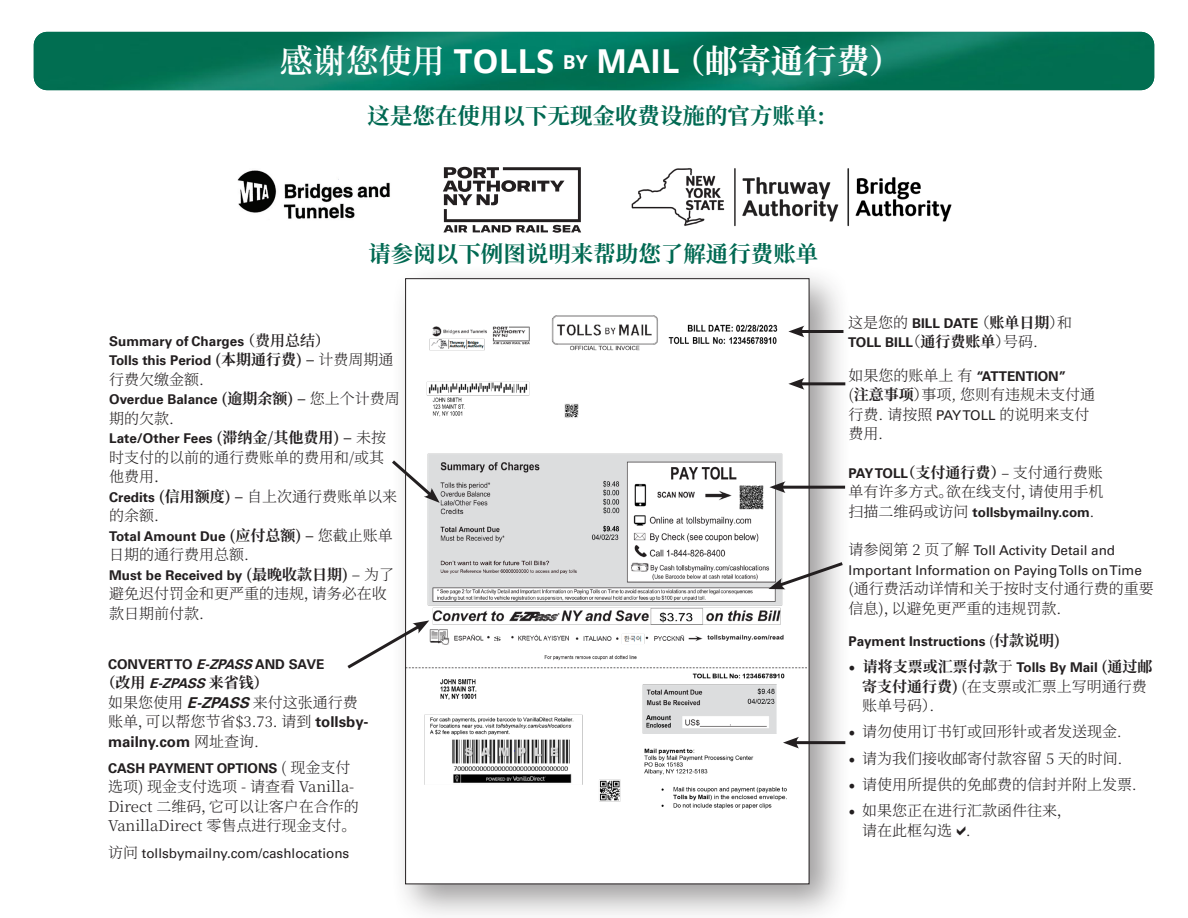
<style>
.page{position:relative;width:1188px;height:918px;background:#fff}
.page>*{position:absolute;margin:0;border:0;box-sizing:border-box;transform-origin:0 0}
.t1{font:700 33px "Open Sans";color:#fff}
.t2{font:700 22.5px "Source Han Serif SC";color:#006952}
.t3{font:300 15px/19.5px "Source Han Serif SC";color:#231f20}
.t4{font:700 15px/19.5px "Source Han Serif SC";color:#231f20}
.t5{font:700 13.5px/19.5px "Univers";color:#231f20}
.t6{font:13.5px/19.5px "Univers";color:#231f20}
.s1{font-family:"Source Han Serif SC";font-weight:600}
.s2{font-size:19.2px}
.s3{font-family:"Source Han Serif SC"}
.s4{font-family:"Source Han Serif SC";font-weight:600;font-size:15px}
.s5{font-family:"Source Han Serif SC";font-size:15px}
.s6{font-family:"Source Han Serif SC";font-weight:300;font-size:15px}
.s7{font-weight:400}
.s8{font-family:"Univers";font-weight:700;font-size:13.5px}
.s9{font-weight:700}
.s10{font-family:"Source Han Serif SC";font-weight:400;font-size:15px}
.s11{font-style:italic}
.s12{font-family:"Univers";font-style:italic;font-size:13.5px}
.s13{font-family:"Univers";font-weight:700;font-style:italic}
.s14{font-family:"Univers";font-weight:700}
.s15{font-family:"Univers";font-weight:400;font-size:13.5px}
.s16{font-weight:400;font-size:13.5px}
.s17{font-family:"Source Han Serif SC";font-weight:400}
.s18{font-family:"Minion Pro";font-weight:400;font-size:18px}
.s19{font-weight:300}
.s20{font-family:"Univers";font-size:13.5px}
</style>
<div class="page">
<div style="left:390px;top:263px;width:461px;height:655px;background:#231f20;opacity:.45"></div>
<div style="left:406px;top:279px;width:403px;height:605px;background:#fff"></div>
<img style="left:424px;top:315px;width:382px;height:494px">
<hr style="left:799px;top:330px;width:44px;height:3px;background:#231f20">
<svg style="left:788px;top:326px;width:16px;height:11px"></svg>
<hr style="left:780px;top:486px;width:65px;height:3px;background:#231f20">
<svg style="left:770px;top:481px;width:16px;height:12px"></svg>
<hr style="left:793px;top:741px;width:52px;height:3px;background:#231f20">
<svg style="left:783px;top:737px;width:16px;height:12px"></svg>
<hr style="left:799px;top:382px;width:46px;height:3px;background:#231f20">
<svg style="left:788px;top:378px;width:16px;height:12px"></svg>
<svg style="left:768px;top:560px;width:78px;height:29px"></svg>
<svg style="left:390px;top:457px;width:50px;height:46px"></svg>
<svg style="left:347px;top:620px;width:82px;height:51px"></svg>
<img style="left:34px;top:32px;width:1120px;height:58px">
<img style="left:237px;top:170px;width:153px;height:49px">
<img style="left:631px;top:168px;width:321px;height:59px">
<svg style="left:443px;top:167px;width:138px;height:66px"></svg>
<p class="t1" style="left:280px;top:38px;width:624px"><span class="s1">感谢您使用</span> TOLLS <span class="s2">BY</span> MAIL <span class="s3">（邮寄通行费）</span></p>
<p class="t2" style="left:368px;top:103px;width:459px">这是您在使用以下无现金收费设施的官方账单:</p>
<p class="t2" style="left:368px;top:241px;width:452px">请参阅以下例图说明来帮助您了解通行费账单</p>
<p class="t5" style="left:109px;top:331px;width:222px">Summary of Charges<span class="s4">（费用总结）</span></p>
<p class="t5" style="left:109px;top:351px;width:286px">Tolls this Period <span class="s5">(本期通行费) –</span> <span class="s6">计费周期通</span></p>
<p class="t3" style="left:109px;top:370px;width:96px">行费欠缴金额.</p>
<p class="t5" style="left:109px;top:390px;width:292px">Overdue Balance <span class="s5">(逾期余额) –</span> <span class="s6">您上个计费周</span></p>
<p class="t3" style="left:109px;top:409px;width:66px">期的欠款.</p>
<p class="t5" style="left:109px;top:429px;width:278px">Late/Other Fees <span class="s5">(滞纳金/其他费用) –</span> <span class="s6">未按</span></p>
<p class="t3" style="left:109px;top:448px;width:277px">时支付的以前的通行费账单的费用和/或其他费用<span class="s7">.</span></p>
<p class="t3" style="left:109px;top:487px;width:289px"><span class="s8">Credits</span> <span class="s9">(信用额度) –</span> 自上次通行费账单以来的余额.</p>
<p class="t5" style="left:109px;top:526px;width:285px">Total Amount Due <span class="s5">(应付总额) –</span> <span class="s6">您截止账单</span></p>
<p class="t3" style="left:109px;top:545px;width:141px">日期的通行费用总额.</p>
<p class="t5" style="left:109px;top:565px;width:287px">Must be Received by <span class="s5">(最晚收款日期)</span> <span class="s10">–</span> <span class="s6">为了</span></p>
<p class="t3" style="left:109px;top:584px;width:279px">避免迟付罚金和更严重的违规，请务必在收款日期前付款.</p>
<p class="t5" style="left:108px;top:654px;width:218px">CONVERT TO <span class="s11">E-ZPASS</span> AND SAVE</p>
<p class="t4" style="left:101px;top:673px;width:169px">（改用 <span class="s12">E-ZPASS</span>来省钱）</p>
<p class="t3" style="left:108px;top:693px;width:262px">如果您使用 <span class="s13">E-ZPASS</span> 来付这张通行费账单，可以帮您节省$3.73. 请到 <span class="s14">tollsby&shy;mailny.com</span> 网址查询.</p>
<p class="t5" style="left:108px;top:758px;width:244px">CASH PAYMENT OPTIONS <span class="s6">( 现金支付</span></p>
<p class="t3" style="left:108px;top:777px;width:252px">选项) 现金支付选项 - 请查看 Vanilla-<br>Direct 二维码，它可以让客户在合作的<br>VanillaDirect 零售点进行现金支付。</p>
<p class="t6" style="left:108px;top:843px;width:243px"><span class="s6">访问</span> tollsbymailny.com/cashlocations</p>
<p class="t5" style="left:848px;top:313px;width:225px"><span class="s6">这是您的</span> BILL DATE <span class="s6">（</span><span class="s5">账单日期</span><span class="s6">）和<br></span>TOLL BILL<span class="s6">（</span><span class="s5">通行费账单</span><span class="s6">）号码.</span></p>
<p class="t5" style="left:849px;top:366px;width:219px"><span class="s6">如果您的账单上 有</span> “ATTENTION”</p>
<p class="t3" style="left:849px;top:385px;width:248px">(<span class="s9">注意事项</span>）事项, 您则有违规未支付通行费. 请按照 <span class="s15">PAY TOLL</span> 的说明来支付费用<span class="s16">.</span></p>
<p class="t5" style="left:849px;top:463px;width:256px">PAY TOLL<span class="s5">（支付通行费）</span><span class="s1">–</span> <span class="s6">支付通行费账</span></p>
<p class="t3" style="left:849px;top:482px;width:256px">单有许多方式。欲在线支付，请使用手机</p>
<p class="t5" style="left:849px;top:502px;width:247px"><span class="s6">扫描二维码或访问</span> tollsbymailny.com<span class="s17">.</span></p>
<p class="t6" style="left:849px;top:541px;width:295px"><span class="s6">请参阅第 2 页了解</span> Toll Activity Detail and<br>Important Information on Paying Tolls on Time</p>
<p class="t3" style="left:849px;top:579px;width:307px">(通行费活动详情和关于按时支付通行费的重要信息)，以避免更严重的违规罚款.</p>
<p class="t5" style="left:849px;top:631px;width:213px">Payment Instructions <span class="s17">(</span><span class="s5">付款说明)</span></p>
<p class="t4" style="left:862px;top:657px;width:292px;text-indent:-14px"><span class="s18">•</span> 请将支票或汇票付款<span class="s19">于</span> <span class="s20">Tolls By Mail</span> (通过邮寄支付通行费) <span class="s19">(在支票或汇票上写明通行费账单号码）.</span></p>
<p class="t3" style="left:849px;top:723px;width:274px"><span class="s18">•</span> 请勿使用订书钉或回形针或者发送现金<span class="s16">.</span></p>
<p class="t3" style="left:849px;top:749px;width:275px"><span class="s18">•</span> 请为我们接收邮寄付款容留 5 天的时间<span class="s16">.</span></p>
<p class="t3" style="left:849px;top:775px;width:289px"><span class="s18">•</span> 请使用所提供的免邮费的信封并附上发票<span class="s16">.</span></p>
<p class="t3" style="left:862px;top:801px;width:211px;text-indent:-14px"><span class="s18">•</span> 如果您正在进行汇款函件往来，请在此框勾选 <span class="s16">.</span></p>
</div>
